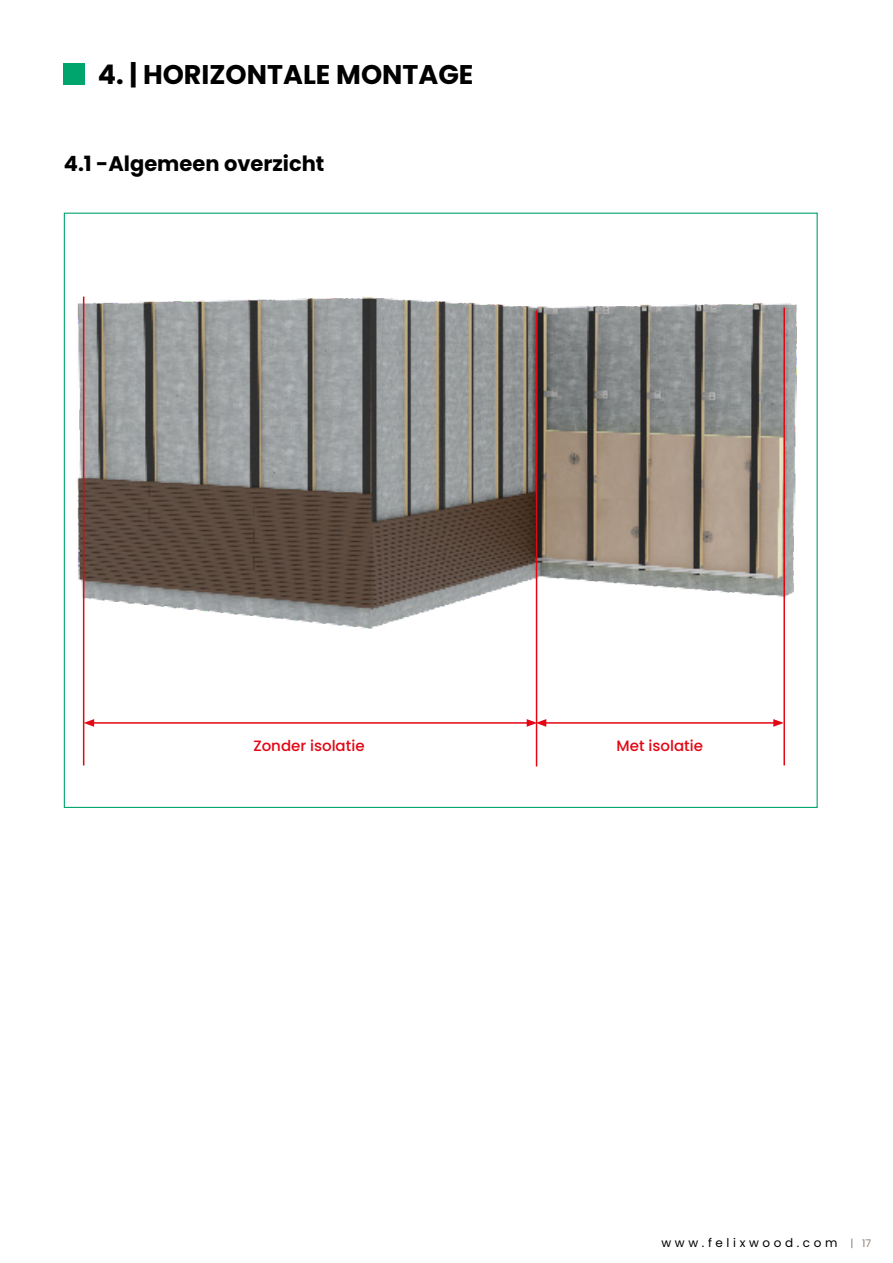
<style>
.page{position:relative;width:893px;height:1263px;background:#fff}
.page>*{position:absolute;margin:0;border:0;box-sizing:border-box;transform-origin:0 0}
.t1{font:700 27px "Poppins";color:#000}
.t2{font:700 21px "Poppins";color:#000}
.t3{font:500 15px "Poppins";color:#e30613}
.t4{font:12px "Poppins";letter-spacing:.3em;color:#000}
.s1{font-size:10.5px;color:#8a8076}
</style>
<div class="page">
<div style="left:64px;top:64px;width:21px;height:21px;background:#00a56d"></div>
<img style="left:77px;top:296px;width:720px;height:471px">
<hr style="left:83px;top:297px;width:1px;height:468px;background:#e30613">
<hr style="left:536px;top:310px;width:1px;height:456px;background:#e30613">
<hr style="left:783px;top:308px;width:2px;height:457px;background:#e30613">
<hr style="left:92px;top:722px;width:437px;height:2px;background:#e30613">
<svg style="left:84px;top:719px;width:10px;height:8px"></svg>
<hr style="left:544px;top:722px;width:232px;height:2px;background:#e30613">
<svg style="left:773px;top:719px;width:11px;height:8px"></svg>
<svg style="left:527px;top:719px;width:19px;height:8px"></svg>
<h1 class="t1" style="left:98px;top:59px;width:377px">4. | HORIZONTALE MONTAGE</h1>
<h2 class="t2" style="left:64px;top:151px;width:262px">4.1 -Algemeen overzicht</h2>
<p class="t3" style="left:253px;top:737px;width:113px">Zonder isolatie</p>
<p class="t3" style="left:617px;top:737px;width:88px">Met isolatie</p>
<p class="t4" style="left:661px;top:1236px;width:211px">www.felixwood.com <span class="s1">| 17</span></p>
</div>
